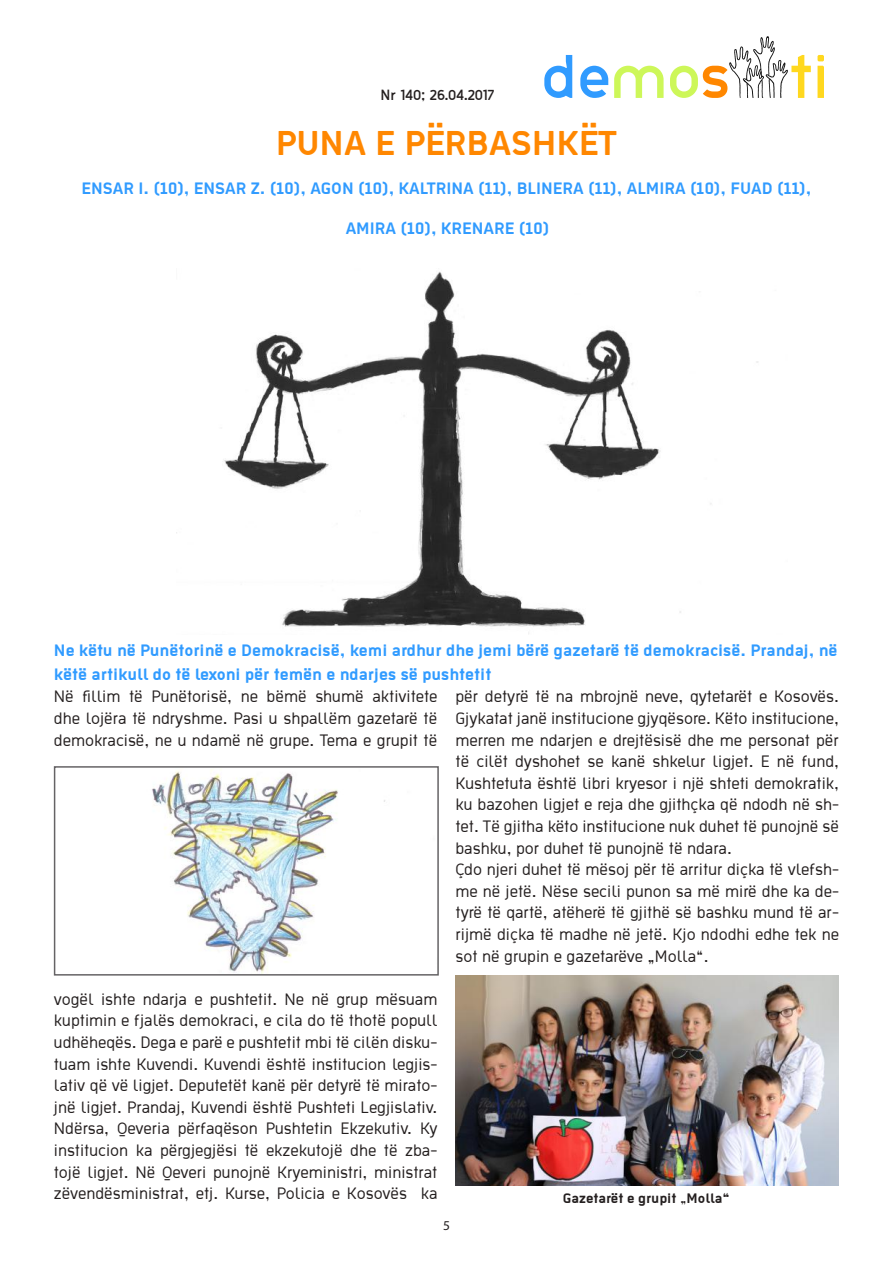
<style>
.page{position:relative;width:893px;height:1263px;background:#fff}
.page>*{position:absolute;margin:0;border:0;box-sizing:border-box;transform-origin:0 0}
.t1{font:700 37.5px "Ekstropia";color:#ff8700}
.t2{font:18px/21.6px "Ekstropia";color:#241f1f;text-align:justify}
.t3{font:700 18px/24px "Ekstropia";color:#309bff}
.t4{font:700 15px "Ekstropia";color:#241f1f}
.t5{font:13.5px "Thelbi Kujtesa";color:#241f1f}
.t6{font:13.5px "Myriad Pro";color:#241f1f}
</style>
<div class="page">
<svg style="left:544px;top:55px;width:28px;height:43px"></svg>
<svg style="left:580px;top:66px;width:28px;height:32px"></svg>
<svg style="left:614px;top:66px;width:50px;height:32px"></svg>
<svg style="left:817px;top:55px;width:7px;height:43px"></svg>
<svg style="left:670px;top:36px;width:141px;height:62px"></svg>
<img style="left:176px;top:271px;width:582px;height:363px">
<img style="left:456px;top:975px;width:382px;height:211px">
<img style="left:152px;top:769px;width:233px;height:203px">
<div style="left:54px;top:766px;width:385px;height:209px;border:2px solid #656365"></div>
<p class="t5" style="left:381px;top:85px;width:115px">Nr 140; 26.04.2017</p>
<h1 class="t1" style="left:276px;top:120px;width:343px">PUNA E PËRBASHKËT</h1>
<p class="t3" style="left:82px;top:175px;width:731px">ENSAR I. (10), ENSAR Z. (10), AGON (10), KALTRINA (11), BLINERA (11), ALMIRA (10), FUAD (11),</p>
<p class="t3" style="left:346px;top:215px;width:205px">AMIRA (10), KRENARE (10)</p>
<p class="t3" style="left:54px;top:638px;width:785px">Ne këtu në Punëtorinë e Demokracisë, kemi ardhur dhe jemi bërë gazetarë të demokracisë. Prandaj, në këtë artikull do të lexoni për temën e ndarjes së pushtetit</p>
<p class="t2" style="left:54px;top:685px;width:385px">Në fillim të Punëtorisë, ne bëmë shumë aktivitete dhe lojëra të ndryshme. Pasi u shpallëm gazetarë të demokracisë, ne u ndamë në grupe. Tema e grupit të</p>
<p class="t2" style="left:54px;top:988px;width:385px">vogël ishte ndarja e pushtetit. Ne në grup mësuam kuptimin e fjalës demokraci, e cila do të thotë popull udhëheqës. Dega e parë e pushtetit mbi të cilën disku&shy;tuam ishte Kuvendi. Kuvendi është institucion legjis&shy;lativ që vë ligjet. Deputetët kanë për detyrë të mirato&shy;jnë ligjet. Prandaj, Kuvendi është Pushteti Legjislativ.<br>Ndërsa, Qeveria përfaqëson Pushtetin Ekzekutiv. Ky institucion ka përgjegjësi të ekzekutojë dhe të zba&shy;tojë ligjet. Në Qeveri punojnë Kryeministri, ministrat zëvendësministrat, etj. Kurse, Policia e Kosovës ka</p>
<p class="t2" style="left:455px;top:685px;width:385px;text-align:left">për detyrë të na mbrojnë neve, qytetarët e Kosovës.<br>Gjykatat janë institucione gjyqësore. Këto institucione, merren me ndarjen e drejtësisë dhe me personat për të cilët dyshohet se kanë shkelur ligjet. E në fund, Kushtetuta është libri kryesor i një shteti demokratik, ku bazohen ligjet e reja dhe gjithçka që ndodh në sh&shy;tet. Të gjitha këto institucione nuk duhet të punojnë së bashku, por duhet të punojnë të ndara.<br>Çdo njeri duhet të mësoj për të arritur diçka të vlefsh&shy;me në jetë. Nëse secili punon sa më mirë dhe ka de&shy;tyrë të qartë, atëherë të gjithë së bashku mund të ar&shy;rijmë diçka të madhe në jetë. Kjo ndodhi edhe tek ne sot në grupin e gazetarëve „Molla“.</p>
<p class="t4" style="left:563px;top:1189px;width:168px">Gazetarët e grupit „Molla“</p>
<p class="t6" style="left:443px;top:1217px;width:8px">5</p>
</div>
